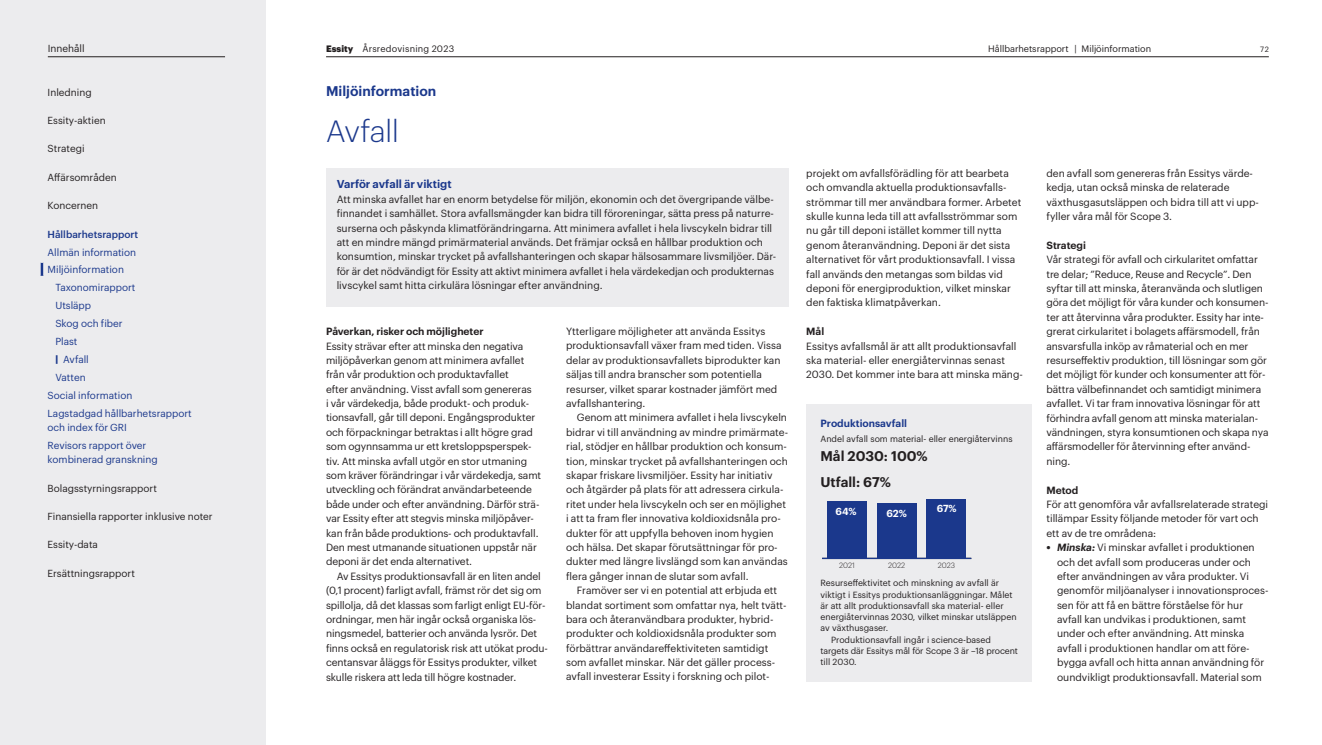
<style>
.page{position:relative;width:1322px;height:745px;background:#fff}
.page>*{position:absolute;margin:0;border:0;box-sizing:border-box;transform-origin:0 0}
.t1{font:300 30px "Graphik";color:#1b388c}
.t2{font:600 13.75px/25.9px "Graphik";letter-spacing:-.005em;color:#231f20}
.t3{font:600 13.75px "Graphik";color:#1b388c}
.t4{font:600 11.25px "Graphik";color:#1b388c}
.t5{font:10.25px/14.4px "Graphik";color:#231f20}
.t6{font:600 10.25px "Graphik";color:#231f20}
.t7{font:600 10.25px "Graphik";color:#1b388c}
.t8{font:10px/17.9px "Graphik";color:#1b388c}
.t9{font:10px "Graphik";color:#231f20}
.t10{font:500 10px "Graphik";color:#1b388c}
.t11{font:600 10px "Graphik";color:#fff}
.t12{font:9.12px "Graphik";color:#231f20}
.t13{font:9.12px "Graphik";letter-spacing:.025em;color:#231f20}
.t14{font:8.75px "Graphik";color:#231f20}
.t15{font:300 7.5px "Graphik";color:#231f20}
.t16{font:7.5px "Graphik";color:#231f20}
.s1{font-weight:900}
.s2{font-family:"Graphik Super"}
.s3{font-weight:700;font-size:11.25px}
.s4{font-weight:600;font-style:italic}
</style>
<div class="page">
<div style="left:0;top:0;width:266px;height:744px;background:#ececee"></div>
<hr style="left:326px;top:56px;width:943px;height:1px;background:#231f20">
<hr style="left:48px;top:56px;width:177px;height:1px;background:#231f20">
<div style="left:326px;top:168px;width:462px;height:139px;background:#ececee"></div>
<div style="left:806px;top:404px;width:226px;height:277px;background:#ececee"></div>
<div style="left:827px;top:501px;width:40px;height:57px;background:#1b388c"></div>
<div style="left:877px;top:503px;width:39px;height:55px;background:#1b388c"></div>
<div style="left:926px;top:498px;width:40px;height:60px;background:#1b388c"></div>
<hr style="left:822px;top:557px;width:149px;height:1px;background:#1b388c">
<svg style="left:40px;top:262px;width:4px;height:14px"></svg>
<p class="t9" style="left:48px;top:40px;width:38px">Innehåll</p>
<p class="t13" style="left:326px;top:42px;width:130px"><span class="s1">Essity</span> Årsredovisning 2023</p>
<p class="t12" style="left:988px;top:42px;width:90px">Hållbarhetsrapport |</p>
<p class="t16" style="left:1260px;top:43px;width:10px">72</p>
<p class="t12" style="left:1081px;top:42px;width:71px">Miljöinformation</p>
<p class="t9" style="left:48px;top:84px;width:46px">Inledning</p>
<p class="t9" style="left:48px;top:113px;width:60px">Essity-aktien</p>
<p class="t9" style="left:48px;top:141px;width:38px">Strategi</p>
<p class="t9" style="left:48px;top:169px;width:71px">Affärsområden</p>
<p class="t9" style="left:48px;top:198px;width:52px">Koncernen</p>
<p class="t10" style="left:48px;top:226px;width:92px">Hållbarhetsrapport</p>
<p class="t8" style="left:48px;top:242px;width:90px">Allmän information<br>Miljöinformation</p>
<p class="t8" style="left:55px;top:278px;width:82px">Taxonomirapport</p>
<p class="t8" style="left:55px;top:296px;width:37px">Utsläpp</p>
<p class="t8" style="left:55px;top:313px;width:69px">Skog och fiber</p>
<p class="t8" style="left:55px;top:331px;width:24px">Plast</p>
<p class="t8" style="left:55px;top:349px;width:35px"><span class="s2">|</span> Avfall</p>
<p class="t8" style="left:55px;top:367px;width:32px">Vatten</p>
<p class="t8" style="left:48px;top:385px;width:86px">Social information</p>
<p class="t8" style="left:48px;top:403px;width:146px">Lagstadgad hållbarhetsrapport</p>
<p class="t8" style="left:48px;top:417px;width:100px;line-height:18.4px">och index för GRI<br>Revisors rapport över</p>
<p class="t8" style="left:48px;top:449px;width:112px">kombinerad granskning</p>
<p class="t9" style="left:48px;top:480px;width:111px">Bolagsstyrningsrapport</p>
<p class="t9" style="left:48px;top:508px;width:167px">Finansiella rapporter inklusive noter</p>
<p class="t9" style="left:48px;top:537px;width:52px">Essity-data</p>
<p class="t9" style="left:48px;top:565px;width:89px">Ersättningsrapport</p>
<h2 class="t3" style="left:326px;top:81px;width:112px">Miljöinformation</h2>
<h1 class="t1" style="left:326px;top:109px;width:74px">Avfall</h1>
<p class="t4" style="left:337px;top:175px;width:116px">Varför avfall är viktigt</p>
<p class="t5" style="left:337px;top:191px;width:441px">Att minska avfallet har en enorm betydelse för miljön, ekonomin och det övergripande välbe&shy;finnandet i samhället. Stora avfallsmängder kan bidra till föroreningar, sätta press på naturre&shy;surserna och påskynda klimatförändringarna. Att minimera avfallet i hela livscykeln bidrar till att en mindre mängd primärmaterial används. Det främjar också en hållbar produktion och konsumtion, minskar trycket på avfallshanteringen och skapar hälsosammare livsmiljöer. Där&shy;för är det nödvändigt för Essity att aktivt minimera avfallet i hela värdekedjan och produkternas livscykel samt hitta cirkulära lösningar efter användning.</p>
<p class="t6" style="left:326px;top:323px;width:159px">Påverkan, risker och möjligheter</p>
<p class="t5" style="left:326px;top:337px;width:217px">Essity strävar efter att minska den negativa miljöpåverkan genom att minimera avfallet från vår produktion och produktavfallet<br>efter användning. Visst avfall som genereras<br>i vår värdekedja, både produkt- och produk&shy;tionsavfall, går till deponi. Engångsprodukter och förpackningar betraktas i allt högre grad som ogynnsamma ur ett kretsloppsperspek&shy;tiv. Att minska avfall utgör en stor utmaning som kräver förändringar i vår värdekedja, samt utveckling och förändrat användarbeteende både under och efter användning. Därför strä&shy;var Essity efter att stegvis minska miljöpåver&shy;kan från både produktions- och produktavfall.<br>Den mest utmanande situationen uppstår när deponi är det enda alternativet.</p>
<p class="t5" style="left:326px;top:567px;width:223px;text-indent:11px">Av Essitys produktionsavfall är en liten andel (0,1 procent) farligt avfall, främst rör det sig om spillolja, då det klassas som farligt enligt EU-för&shy;ordningar, men här ingår också organiska lös&shy;ningsmedel, batterier och använda lysrör. Det finns också en regulatorisk risk att utökat produ&shy;centansvar åläggs för Essitys produkter, vilket skulle riskera att leda till högre kostnader.</p>
<p class="t5" style="left:566px;top:323px;width:217px">Ytterligare möjligheter att använda Essitys produktionsavfall växer fram med tiden. Vissa delar av produktionsavfallets biprodukter kan säljas till andra branscher som potentiella resurser, vilket sparar kostnader jämfört med avfallshantering.</p>
<p class="t5" style="left:566px;top:409px;width:223px;text-indent:11px">Genom att minimera avfallet i hela livscykeln bidrar vi till användning av mindre primärmate&shy;rial, stödjer en hållbar produktion och konsum&shy;tion, minskar trycket på avfallshanteringen och skapar friskare livsmiljöer. Essity har initiativ och åtgärder på plats för att adressera cirkula&shy;ritet under hela livscykeln och ser en möjlighet i att ta fram fler innovativa koldioxidsnåla pro&shy;dukter för att uppfylla behoven inom hygien och hälsa. Det skapar förutsättningar för pro&shy;dukter med längre livslängd som kan användas flera gånger innan de slutar som avfall.</p>
<p class="t5" style="left:566px;top:582px;width:222px;text-indent:11px">Framöver ser vi en potential att erbjuda ett blandat sortiment som omfattar nya, helt tvätt&shy;bara och återanvändbara produkter, hybrid&shy;produkter och koldioxidsnåla produkter som förbättrar användareffektiviteten samtidigt som avfallet minskar. När det gäller process&shy;avfall investerar Essity i forskning och pilot-</p>
<p class="t5" style="left:806px;top:165px;width:216px">projekt om avfallsförädling för att bearbeta och omvandla aktuella produktionsavfalls&shy;strömmar till mer användbara former. Arbetet skulle kunna leda till att avfallsströmmar som nu går till deponi istället kommer till nytta genom återanvändning. Deponi är det sista alternativet för vårt produktionsavfall. I vissa fall används den metangas som bildas vid deponi för energiproduktion, vilket minskar den faktiska klimatpåverkan.</p>
<p class="t6" style="left:806px;top:323px;width:19px">Mål</p>
<p class="t5" style="left:806px;top:337px;width:218px">Essitys avfallsmål är att allt produktionsavfall ska material- eller energiåtervinnas senast<br>2030. Det kommer inte bara att minska mäng-</p>
<p class="t7" style="left:820px;top:415px;width:88px">Produktionsavfall</p>
<p class="t14" style="left:820px;top:432px;width:193px">Andel avfall som material- eller energiåtervinns</p>
<h2 class="t2" style="left:820px;top:441px;width:109px">Mål 2030: 100%<br>Utfall: 67%</h2>
<p class="t11" style="left:835px;top:503px;width:22px">64%</p>
<p class="t11" style="left:936px;top:500px;width:22px">67%</p>
<p class="t11" style="left:886px;top:505px;width:22px">62%</p>
<p class="t15" style="left:839px;top:559px;width:17px">2021</p>
<p class="t15" style="left:888px;top:559px;width:18px">2022</p>
<p class="t15" style="left:938px;top:559px;width:19px">2023</p>
<p class="t14" style="left:820px;top:576px;width:180px">Resurseffektivitet och minskning av avfall är</p>
<p class="t14" style="left:820px;top:587px;width:194px">viktigt i Essitys produktionsanläggningar. Målet</p>
<p class="t14" style="left:820px;top:598px;width:185px">är att allt produktionsavfall ska material- eller</p>
<p class="t14" style="left:820px;top:610px;width:198px">energiåtervinnas 2030, vilket minskar utsläppen</p>
<p class="t14" style="left:820px;top:621px;width:69px">av växthusgaser.</p>
<p class="t14" style="left:831px;top:632px;width:161px">Produktionsavfall ingår i science-based</p>
<p class="t14" style="left:820px;top:643px;width:199px">targets där Essitys mål för Scope 3 är –18 procent</p>
<p class="t14" style="left:820px;top:655px;width:38px">till 2030.</p>
<p class="t5" style="left:1046px;top:165px;width:214px">den avfall som genereras från Essitys värde&shy;kedja, utan också minska de relaterade växthusgasutsläppen och bidra till att vi upp&shy;fyller våra mål för Scope 3.</p>
<p class="t6" style="left:1046px;top:237px;width:41px">Strategi</p>
<p class="t5" style="left:1046px;top:251px;width:224px">Vår strategi för avfall och cirkularitet omfattar tre delar; ”Reduce, Reuse and Recycle”. Den syftar till att minska, återanvända och slutligen göra det möjligt för våra kunder och konsumen&shy;ter att återvinna våra produkter. Essity har inte&shy;grerat cirkularitet i bolagets affärsmodell, från ansvarsfulla inköp av råmaterial och en mer resurseffektiv produktion, till lösningar som gör det möjligt för kunder och konsumenter att för&shy;bättra välbefinnandet och samtidigt minimera avfallet. Vi tar fram innovativa lösningar för att förhindra avfall genom att minska materialan&shy;vändningen, styra konsumtionen och skapa nya affärsmodeller för återvinning efter använd&shy;ning.</p>
<p class="t6" style="left:1046px;top:481px;width:34px">Metod</p>
<p class="t5" style="left:1046px;top:496px;width:223px">För att genomföra vår avfallsrelaterade strategi tillämpar Essity följande metoder för vart och ett av de tre områdena:</p>
<p class="t5" style="left:1057px;top:539px;width:213px;text-indent:-11px"><span class="s3">•</span> <span class="s4">Minska:</span> Vi minskar avfallet i produktionen och det avfall som produceras under och efter användningen av våra produkter. Vi genomför miljöanalyser i innovationsproces&shy;sen för att få en bättre förståelse för hur avfall kan undvikas i produktionen, samt under och efter användning. Att minska avfall i produktionen handlar om att före&shy;bygga avfall och hitta annan användning för oundvikligt produktionsavfall. Material som</p>
</div>
